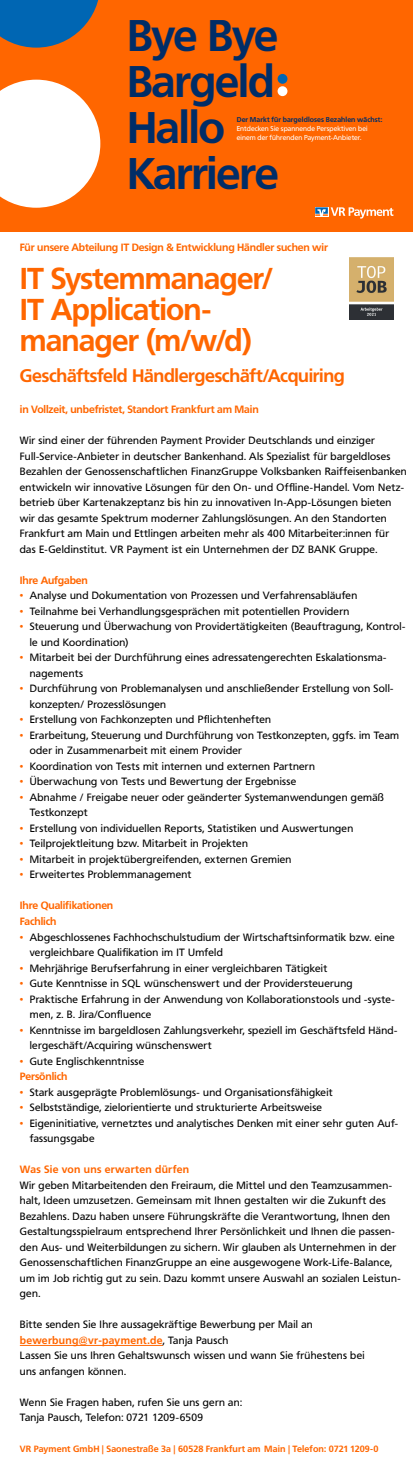
<style>
.page{position:relative;width:413px;height:1468px;background:#fff}
.page>*{position:absolute;margin:0;border:0;box-sizing:border-box;transform-origin:0 0}
.t1{font:700 44px/46px "Frutiger VR";letter-spacing:-.025em;color:#002d67}
.t2{font:700 30px/31px "Frutiger VR";letter-spacing:-.025em;color:#f60}
.t3{font:700 18px "Frutiger VR";letter-spacing:-.02em;color:#f60}
.t4{font:10.5px/15.5px "Frutiger VR";letter-spacing:.025em;color:#000}
.t5{font:700 10.5px/15.5px "Frutiger VR";letter-spacing:-.01em;color:#f60}
.t6{font:700 10.5px "Frutiger VR";letter-spacing:.03em;color:#f60}
.t7{font:700 9px "Frutiger VR";letter-spacing:.01em;color:#f60}
.t8{font:7px/9px "Frutiger VR";letter-spacing:.01em;color:#fff}
.t9{font:700 7px "Frutiger VR";letter-spacing:.015em;color:#002d67}
.s1{color:#f60}
.s2{font-weight:700;color:#f60}
</style>
<div class="page">
<hr style="left:20px;top:1344px;width:143px;height:1px;background:#f60">
<div style="left:0;top:0;width:412px;height:231px;background:#f60"></div>
<svg style="left:0;top:80px;width:100px;height:128px;background:#ffe7d7"></svg>
<svg style="left:0;top:0;width:99px;height:48px"></svg>
<svg style="left:315px;top:207px;width:78px;height:11px"></svg>
<div style="left:277px;top:86px;width:10px;height:10px;background:#fff;border-radius:50%"></div>
<div style="left:277px;top:74px;width:10px;height:10px;background:#0066b3;border-radius:50%"></div>
<img style="left:349px;top:257px;width:44px;height:62px">
<h1 class="t1" style="left:127px;top:13px;width:153px">Bye Bye<br>Bargeld<br>Hallo<br>Karriere</h1>
<p class="t9" style="left:236px;top:116px;width:147px">Der Markt für bargeldloses Bezahlen wächst:</p>
<p class="t8" style="left:236px;top:124px;width:132px">Entdecken Sie spannende Perspektiven bei einem der führenden Payment-Anbieter.</p>
<p class="t5" style="left:20px;top:240px;width:309px">Für unsere Abteilung IT Design &amp; Entwicklung Händler suchen wir</p>
<h2 class="t2" style="left:20px;top:263px;width:254px">IT Systemmanager/<br>IT Application&shy;manager (m/w/d)</h2>
<h3 class="t3" style="left:20px;top:365px;width:326px">Geschäftsfeld Händlergeschäft/Acquiring</h3>
<p class="t5" style="left:20px;top:402px;width:240px">in Vollzeit, unbefristet, Standort Frankfurt am Main</p>
<p class="t4" style="left:20px;top:433px;width:388px">Wir sind einer der führenden Payment Provider Deutschlands und einziger Full-Service-Anbieter in deutscher Bankenhand. Als Spezialist für bargeldloses Bezahlen der Genossenschaftlichen FinanzGruppe Volksbanken Raiffeisenbanken entwickeln wir innovative Lösungen für den On- und Offline-Handel. Vom Netz&shy;betrieb über Kartenakzeptanz bis hin zu innovativen In-App-Lösungen bieten wir das gesamte Spektrum moderner Zahlungslösungen. An den Standorten Frankfurt am Main und Ettlingen arbeiten mehr als 400 Mitarbeiter:innen für das E-Geldinstitut. VR Payment ist ein Unternehmen der DZ BANK Gruppe.</p>
<p class="t5" style="left:20px;top:572px;width:69px">Ihre Aufgaben</p>
<p class="t4" style="left:20px;top:588px;width:339px"><span class="s1">•</span> Analyse und Dokumentation von Prozessen und Verfahrensabläufen</p>
<p class="t4" style="left:20px;top:603px;width:331px"><span class="s1">•</span> Teilnahme bei Verhandlungsgesprächen mit potentiellen Providern</p>
<p class="t4" style="left:30px;top:619px;width:377px;text-indent:-10px"><span class="s1">•</span> Steuerung und Überwachung von Providertätigkeiten (Beauftragung, Kontrol&shy;le und Koordination)</p>
<p class="t4" style="left:30px;top:650px;width:358px;text-indent:-10px"><span class="s1">•</span> Mitarbeit bei der Durchführung eines adressatengerechten Eskalationsma&shy;nagements</p>
<p class="t4" style="left:30px;top:681px;width:365px;text-indent:-10px"><span class="s1">•</span> Durchführung von Problemanalysen und anschließender Erstellung von Soll&shy;konzepten/ Prozesslösungen</p>
<p class="t4" style="left:20px;top:712px;width:252px"><span class="s1">•</span> Erstellung von Fachkonzepten und Pflichtenheften</p>
<p class="t4" style="left:30px;top:727px;width:370px;text-indent:-10px"><span class="s1">•</span> Erarbeitung, Steuerung und Durchführung von Testkonzepten, ggfs. im Team oder in Zusammenarbeit mit einem Provider</p>
<p class="t4" style="left:20px;top:758px;width:296px"><span class="s1">•</span> Koordination von Tests mit internen und externen Partnern</p>
<p class="t4" style="left:20px;top:774px;width:277px"><span class="s1">•</span> Überwachung von Tests und Bewertung der Ergebnisse</p>
<p class="t4" style="left:30px;top:789px;width:355px;text-indent:-10px"><span class="s1">•</span> Abnahme / Freigabe neuer oder geänderter Systemanwendungen gemäß<br>Testkonzept</p>
<p class="t4" style="left:20px;top:820px;width:335px"><span class="s1">•</span> Erstellung von individuellen Reports, Statistiken und Auswertungen</p>
<p class="t4" style="left:20px;top:836px;width:229px"><span class="s1">•</span> Teilprojektleitung bzw. Mitarbeit in Projekten</p>
<p class="t4" style="left:20px;top:851px;width:273px"><span class="s1">•</span> Mitarbeit in projektübergreifenden, externen Gremien</p>
<p class="t4" style="left:20px;top:867px;width:173px"><span class="s1">•</span> Erweitertes Problemmanagement</p>
<p class="t5" style="left:20px;top:898px;width:95px">Ihre Qualifikationen<br>Fachlich</p>
<p class="t4" style="left:30px;top:929px;width:366px;text-indent:-10px"><span class="s1">•</span> Abgeschlossenes Fachhochschulstudium der Wirtschaftsinformatik bzw. eine vergleichbare Qualifikation im IT Umfeld</p>
<p class="t4" style="left:20px;top:960px;width:309px"><span class="s1">•</span> Mehrjährige Berufserfahrung in einer vergleichbaren Tätigkeit</p>
<p class="t4" style="left:20px;top:975px;width:334px"><span class="s1">•</span> Gute Kenntnisse in SQL wünschenswert und der Providersteuerung</p>
<p class="t4" style="left:30px;top:991px;width:366px;text-indent:-10px"><span class="s1">•</span> Praktische Erfahrung in der Anwendung von Kollaborationstools und -syste&shy;men, z. B. Jira/Confluence</p>
<p class="t4" style="left:30px;top:1022px;width:369px;text-indent:-10px"><span class="s1">•</span> Kenntnisse im bargeldlosen Zahlungsverkehr, speziell im Geschäftsfeld Händ&shy;lergeschäft/Acquiring wünschenswert</p>
<p class="t4" style="left:20px;top:1053px;width:126px"><span class="s1">•</span> Gute Englischkenntnisse<br><span class="s2">Persönlich</span></p>
<p class="t4" style="left:20px;top:1084px;width:314px"><span class="s1">•</span> Stark ausgeprägte Problemlösungs- und Organisationsfähigkeit</p>
<p class="t4" style="left:20px;top:1099px;width:303px"><span class="s1">•</span> Selbstständige, zielorientierte und strukturierte Arbeitsweise</p>
<p class="t4" style="left:30px;top:1115px;width:369px;text-indent:-10px"><span class="s1">•</span> Eigeninitiative, vernetztes und analytisches Denken mit einer sehr guten Auf&shy;fassungsgabe</p>
<p class="t6" style="left:20px;top:1162px;width:171px">Was Sie von uns erwarten dürfen</p>
<p class="t4" style="left:20px;top:1177px;width:382px">Wir geben Mitarbeitenden den Freiraum, die Mittel und den Teamzusammen&shy;halt, Ideen umzusetzen. Gemeinsam mit Ihnen gestalten wir die Zukunft des Bezahlens. Dazu haben unsere Führungskräfte die Verantwortung, Ihnen den Gestaltungsspielraum entsprechend Ihrer Persönlichkeit und Ihnen die passen&shy;den Aus- und Weiterbildungen zu sichern. Wir glauben als Unternehmen in der Genossenschaftlichen FinanzGruppe an eine ausgewogene Work-Life-Balance, um im Job richtig gut zu sein. Dazu kommt unsere Auswahl an sozialen Leistun&shy;gen.</p>
<p class="t4" style="left:20px;top:1316px;width:346px">Bitte senden Sie Ihre aussagekräftige Bewerbung per Mail an <span class="s2">bewerbung@vr-payment.de</span>, Tanja Pausch<br>Lassen Sie uns Ihren Gehaltswunsch wissen und wann Sie frühestens bei uns anfangen können.</p>
<p class="t4" style="left:20px;top:1394px;width:223px">Wenn Sie Fragen haben, rufen Sie uns gern an:<br>Tanja Pausch, Telefon: 0721 1209-6509</p>
<p class="t7" style="left:20px;top:1443px;width:360px">VR Payment GmbH | Saonestraße 3a | 60528 Frankfurt am Main | Telefon: 0721 1209-0</p>
</div>
